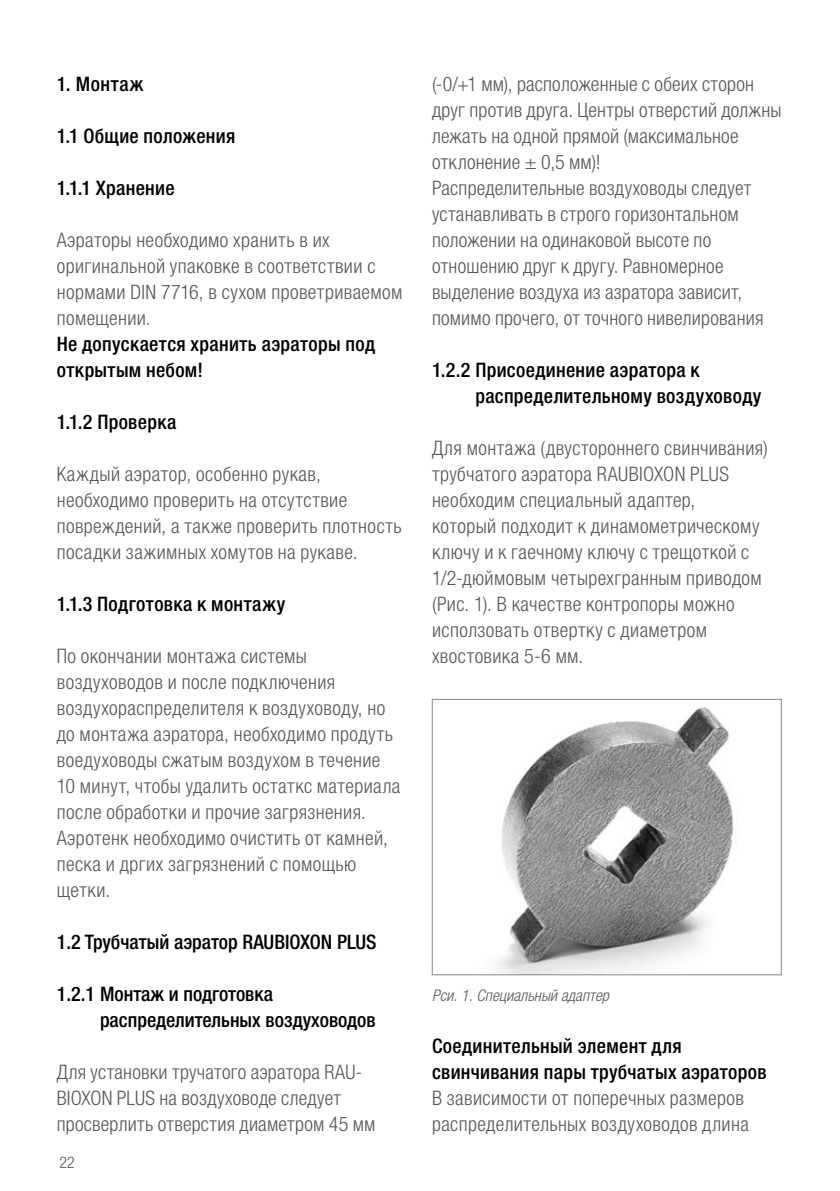
<style>
.page{position:relative;width:840px;height:1191px;background:#fff}
.page>*{position:absolute;margin:0;border:0;box-sizing:border-box;transform-origin:0 0}
._16_body_text_-_10pt{font:300 condensed 20px/26px "Helvetica Neue LTW1 G";letter-spacing:.02em;color:#575756}
.RT_headline_-_level{font:500 condensed 20px/26px "Helvetica Neue LTW1 G";letter-spacing:.015em;color:#000}
._13_headline_-_10pt{font:500 condensed 20px/26px "Helvetica Neue LTW1 G";letter-spacing:.015em;color:#000}
._16_body_text_-_10pt-2{font:500 condensed 20px/26px "Helvetica Neue LTW1 G";letter-spacing:.02em;color:#000}
.t1{font:italic 300 condensed 16px "Helvetica Neue LTW1 G";color:#575756}
.t2{font:300 condensed 16px "Helvetica Neue LTW1 G";color:#575756}
</style>
<div class="page">
<img style="left:495px;top:707px;width:240px;height:266px">
<div style="left:432px;top:699px;width:349px;height:276px;border:1px solid #878787"></div>
<p class="RT_headline_-_level" style="left:57px;top:71px;width:88px">1. Монтаж</p>
<p class="RT_headline_-_level" style="left:57px;top:123px;width:180px">1.1 Общие положения</p>
<p class="RT_headline_-_level" style="left:57px;top:175px;width:119px">1.1.1 Хранение</p>
<p class="_16_body_text_-_10pt" style="left:57px;top:227px;width:347px">Аэраторы необходимо хранить в их оригинальной упаковке в соответствии с нормами DIN 7716, в сухом проветриваемом помещении.</p>
<p class="_16_body_text_-_10pt-2" style="left:57px;top:331px;width:319px">Не допускается хранить аэраторы под открытым небом!</p>
<p class="RT_headline_-_level" style="left:57px;top:409px;width:121px">1.1.2 Проверка</p>
<p class="_16_body_text_-_10pt" style="left:57px;top:461px;width:346px">Каждый аэратор, особенно рукав, необходимо проверить на отсутствие повреждений, а также проверить плотность посадки зажимных хомутов на рукаве.</p>
<p class="RT_headline_-_level" style="left:57px;top:591px;width:230px">1.1.3 Подготовка к монтажу</p>
<p class="_16_body_text_-_10pt" style="left:57px;top:643px;width:345px">По окончании монтажа системы воздуховодов и после подключения воздухораспределителя к воздуховоду, но до монтажа аэратора, необходимо продуть воедуховоды сжатым воздухом в течение 10 минут, чтобы удалить остаткс материала после обработки и прочие загрязнения.<br>Аэротенк необходимо очистить от камней, песка и дргих загрязнений с помощью щетки.</p>
<p class="RT_headline_-_level" style="left:57px;top:929px;width:321px">1.2 Трубчатый аэратор RAUBIOXON PLUS</p>
<p class="RT_headline_-_level" style="left:100px;top:981px;width:277px;text-indent:-43px">1.2.1 Монтаж и подготовка распределительных воздуховодов</p>
<p class="_16_body_text_-_10pt" style="left:57px;top:1059px;width:320px">Для установки тручатого аэратора RAU-<br>BIOXON PLUS на воздуховоде следует просверлить отверстия диаметром 45 мм</p>
<p class="t2" style="left:60px;top:1153px;width:17px">22</p>
<p class="_16_body_text_-_10pt" style="left:432px;top:71px;width:351px">(-0/+1 мм), расположенные с обеих сторон друг против друга. Центры отверстий должны лежать на одной прямой (максимальное отклонение ± 0,5 мм)!</p>
<p class="_16_body_text_-_10pt" style="left:432px;top:175px;width:333px">Распределительные воздуховоды следует устанавливать в строго горизонтальном положении на одинаковой высоте по отношению друг к другу. Равномерное выделение воздуха из азратора зависит, помимо прочего, от точного нивелирования</p>
<p class="RT_headline_-_level" style="left:475px;top:357px;width:287px;text-indent:-43px">1.2.2 Присоединение аэратора к распределительному воздуховоду</p>
<p class="_16_body_text_-_10pt" style="left:432px;top:435px;width:337px">Для монтажа (двустороннего свинчивания) трубчатого аэратора RAUBIOXON PLUS необходим специальный адаптер,<br>который подходит к динамометрическому ключу и к гаечному ключу с трещоткой с 1/2-дюймовым четырехгранным приводом (Рис. 1). В качестве контропоры можно исползовать отвертку с диаметром хвостовика 5-6 мм.</p>
<p class="t1" style="left:432px;top:986px;width:178px">Рси. 1. Специальный адаптер</p>
<p class="_13_headline_-_10pt" style="left:432px;top:1033px;width:336px">Соединительный элемент для свинчивания пары трубчатых аэраторов</p>
<p class="_16_body_text_-_10pt" style="left:432px;top:1085px;width:318px">В зависимости от поперечных размеров распределительных воздуховодов длина</p>
</div>
